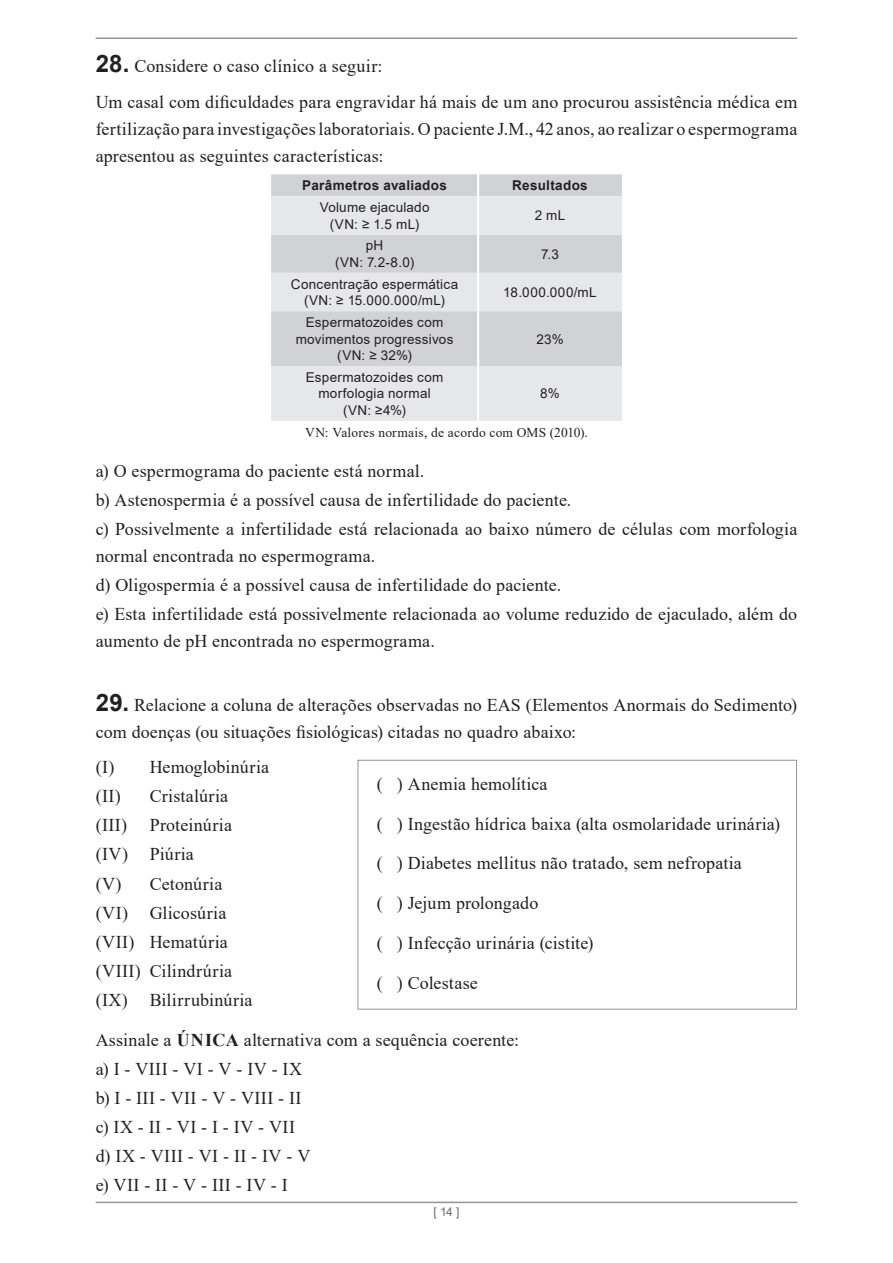
<style>
.page{position:relative;width:893px;height:1263px;background:#fff}
.page>*{position:absolute;margin:0;border:0;box-sizing:border-box;transform-origin:0 0}
.t1{font:18px/29.1px "Times New Roman";letter-spacing:.01em;color:#231f20}
.t2{font:13.5px/16.5px "Arial";letter-spacing:.02em;color:#231f20;text-align:center}
.t3{font:13.5px "Times New Roman";letter-spacing:.015em;color:#231f20}
.t4{font:700 13.5px "Arial";letter-spacing:.025em;color:#231f20}
.t5{font:13.5px "Arial";letter-spacing:.04em;color:#231f20}
.t6{font:12px "Arial";color:#6c6d70}
.s1{font-family:"Arial";font-weight:700;font-size:24px}
.s2{font-weight:700}
</style>
<div class="page">
<hr style="left:96px;top:1201px;width:701px;height:2px;background:#939598">
<hr style="left:96px;top:38px;width:701px;height:1px;background:#939598">
<div style="left:271px;top:174px;width:351px;height:22px;background:#d1d2d4"></div>
<svg style="left:271px;top:196px;width:351px;height:225px;background:#dddee0"></svg>
<hr style="left:477px;top:174px;width:2px;height:22px;background:#fff">
<hr style="left:477px;top:196px;width:2px;height:38px;background:#fff">
<hr style="left:477px;top:234px;width:2px;height:39px;background:#fff">
<hr style="left:477px;top:273px;width:2px;height:38px;background:#fff">
<hr style="left:477px;top:311px;width:2px;height:55px;background:#fff">
<hr style="left:477px;top:366px;width:2px;height:55px;background:#fff">
<div style="left:358px;top:760px;width:439px;height:249px;border:1px solid #939598"></div>
<p class="t1" style="left:96px;top:48px;width:703px;line-height:35.5px"><span class="s1">28.</span> Considere o caso clínico a seguir:<br>Um casal com dificuldades para engravidar há mais de um ano procurou assistência médica em</p>
<p class="t1" style="left:96px;top:115px;width:703px;line-height:27px">fertilização para investigações laboratoriais. O paciente J.M., 42 anos, ao realizar o espermograma apresentou as seguintes características:</p>
<p class="t4" style="left:302px;top:176px;width:146px">Parâmetros avaliados</p>
<p class="t4" style="left:512px;top:176px;width:77px">Resultados</p>
<p class="t2" style="left:320px;top:199px;width:111px">Volume ejaculado (VN: ≥ 1.5 mL)</p>
<p class="t2" style="left:535px;top:207px;width:32px">2 mL</p>
<p class="t2" style="left:335px;top:237px;width:81px">pH<br>(VN: 7.2-8.0)</p>
<p class="t2" style="left:541px;top:245px;width:19px">7.3</p>
<p class="t2" style="left:291px;top:276px;width:169px">Concentração espermática (VN: ≥ 15.000.000/mL)</p>
<p class="t5" style="left:503px;top:283px;width:95px">18.000.000/mL</p>
<p class="t2" style="left:296px;top:314px;width:159px">Espermatozoides com movimentos progressivos (VN: ≥ 32%)</p>
<p class="t2" style="left:536px;top:330px;width:29px">23%</p>
<p class="t2" style="left:306px;top:369px;width:139px">Espermatozoides com morfologia normal (VN: ≥4%)</p>
<p class="t2" style="left:540px;top:385px;width:21px">8%</p>
<p class="t3" style="left:305px;top:423px;width:284px">VN: Valores normais, de acordo com OMS (2010).</p>
<p class="t1" style="left:96px;top:456px;width:703px">a) O espermograma do paciente está normal.<br>b) Astenospermia é a possível causa de infertilidade do paciente.<br>c) Possivelmente a infertilidade está relacionada ao baixo número de células com morfologia</p>
<p class="t1" style="left:96px;top:541px;width:703px">normal encontrada no espermograma.<br>d) Oligospermia é a possível causa de infertilidade do paciente.<br>e) Esta infertilidade está possivelmente relacionada ao volume reduzido de ejaculado, além do</p>
<p class="t1" style="left:96px;top:626px;width:341px">aumento de pH encontrada no espermograma.</p>
<p class="t1" style="left:96px;top:690px;width:703px;line-height:27px"><span class="s1">29.</span> Relacione a coluna de alterações observadas no EAS (Elementos Anormais do Sedimento) com doenças (ou situações fisiológicas) citadas no quadro abaixo:</p>
<p class="t1" style="left:96px;top:752px;width:175px">(I) Hemoglobinúria (II) Cristalúria<br>(III) Proteinúria<br>(IV) Piúria<br>(V) Cetonúria<br>(VI) Glicosúria (VII) Hematúria (VIII) Cilindrúria<br>(IX) Bilirrubinúria</p>
<p class="t1" style="left:96px;top:1025px;width:425px">Assinale a <span class="s2">ÚNICA</span> alternativa com a sequência coerente: a) I - VIII - VI - V - IV - IX<br>b) I - III - VII - V - VIII - II<br>c) IX - II - VI - I - IV - VII<br>d) IX - VIII - VI - II - IV - V<br>e) VII - II - V - III - IV - I</p>
<p class="t1" style="left:377px;top:769px;width:172px">( ) Anemia hemolítica</p>
<p class="t1" style="left:377px;top:808px;width:405px">( ) Ingestão hídrica baixa (alta osmolaridade urinária)</p>
<p class="t1" style="left:377px;top:848px;width:367px">( ) Diabetes mellitus não tratado, sem nefropatia</p>
<p class="t1" style="left:377px;top:888px;width:163px">( ) Jejum prolongado</p>
<p class="t1" style="left:377px;top:928px;width:218px">( ) Infecção urinária (cistite)</p>
<p class="t1" style="left:377px;top:967px;width:103px">( ) Colestase</p>
<p class="t6" style="left:433px;top:1204px;width:28px">[ 14 ]</p>
</div>
